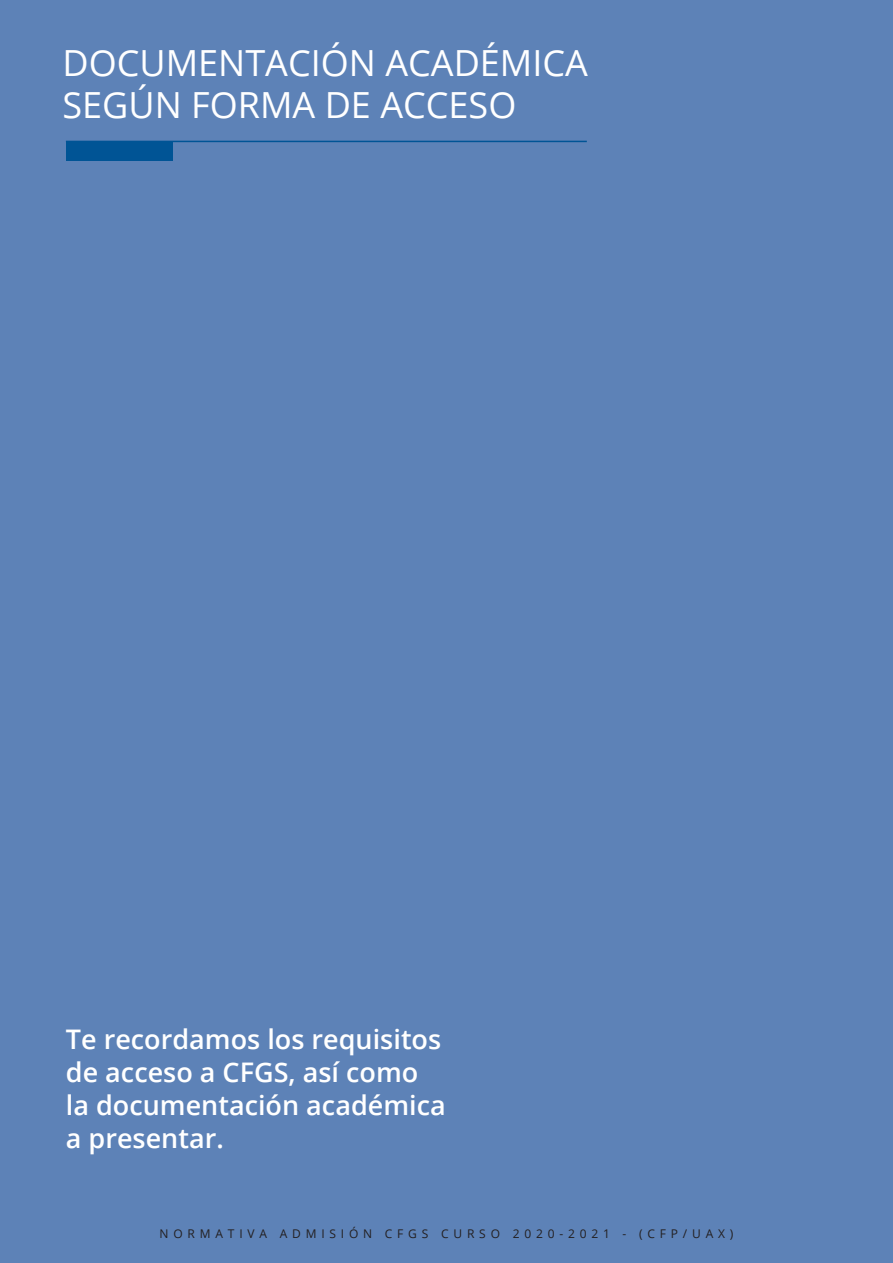
<style>
.page{position:relative;width:893px;height:1263px;background:#5d82b7}
.page>*{position:absolute;margin:0;border:0;box-sizing:border-box;transform-origin:0 0}
.t1{font:36px "Open Sans";color:#fff}
.t2{font:600 27px/33px "Open Sans";color:#fff}
.t3{font:12px "Open Sans";letter-spacing:.4em;color:#231f20}
</style>
<div class="page">
<div style="left:66px;top:142px;width:106px;height:19px;background:#005495"></div>
<hr style="left:66px;top:141px;width:521px;height:1px;background:#005495">
<p class="t1" style="left:62px;top:39px;width:527px">DOCUMENTACIÓN ACADÉMICA</p>
<p class="t1" style="left:62px;top:81px;width:455px">SEGÚN FORMA DE ACCESO</p>
<p class="t2" style="left:66px;top:1022px;width:381px">Te recordamos los requisitos de acceso a CFGS, así como la documentación académica a presentar.</p>
<p class="t3" style="left:160px;top:1225px;width:575px">NORMATIVA ADMISIÓN CFGS CURSO 2020-2021 - (CFP/UAX)</p>
</div>
